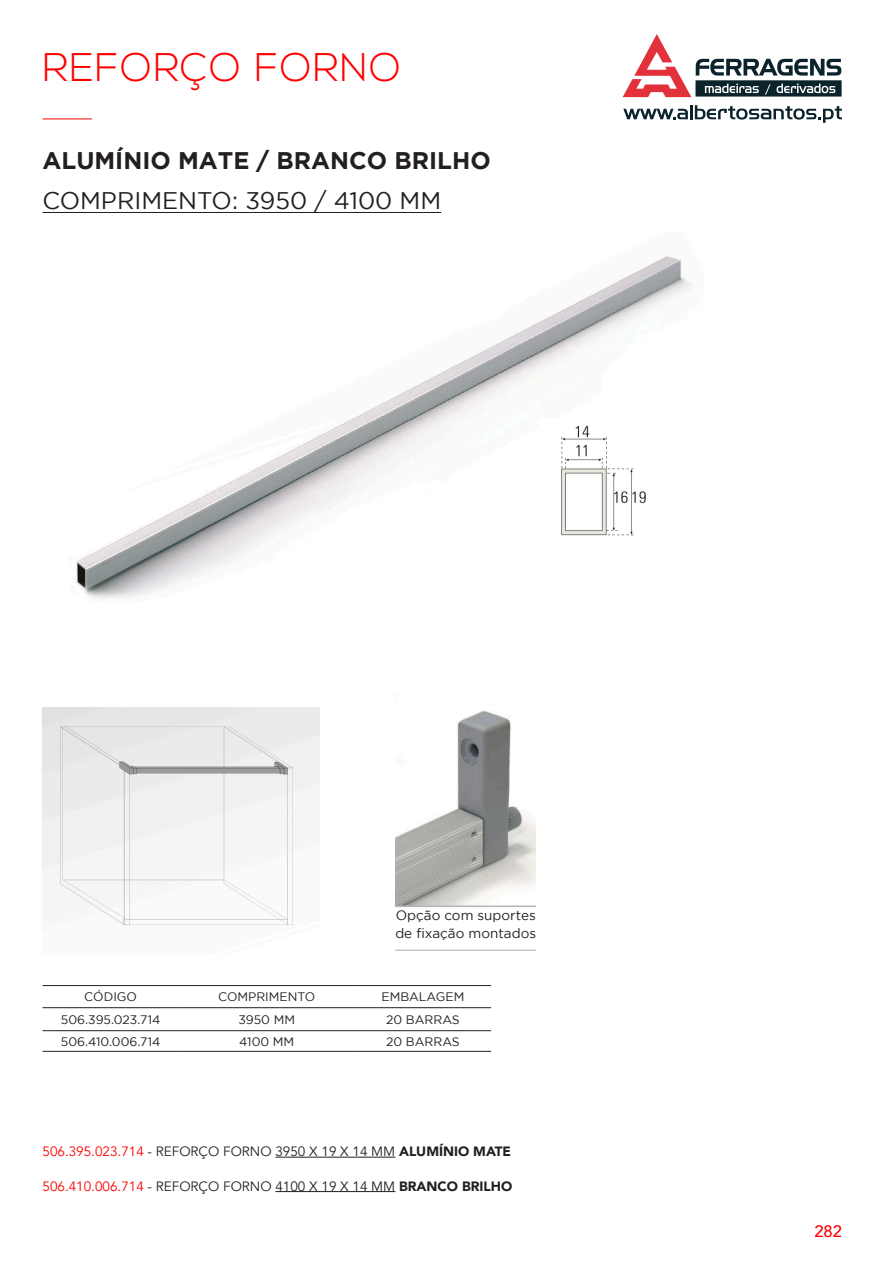
<style>
.page{position:relative;width:893px;height:1263px;background:#fff}
.page>*{position:absolute;margin:0;border:0;box-sizing:border-box;transform-origin:0 0}
.t1{font:300 39.9px "Nexa";letter-spacing:.025em;color:#f00}
.t2{font:700 24px "Gotham";color:#231f20}
.t3{font:24px "Gotham";color:#231f20}
.t4{font:500 16.5px "Avenir";color:#f00}
.t5{font:13.5px "Avenir";color:#231f20}
.t6{font:13.5px "Gotham";color:#231f20}
.t7{font:12.3px "Gotham";color:#231f20}
.s1{color:#f00}
.s2{font-weight:900}
</style>
<div class="page">
<svg style="left:623px;top:105px;width:219px;height:18px"></svg>
<svg style="left:623px;top:34px;width:219px;height:63px"></svg>
<hr style="left:43px;top:119px;width:49px;height:1px;background:#f00">
<img style="left:42px;top:707px;width:277px;height:219px">
<hr style="left:275px;top:1157px;width:120px;height:1px;background:#231f20">
<hr style="left:275px;top:1191px;width:120px;height:1px;background:#231f20">
<img style="left:76px;top:256px;width:616px;height:343px">
<img style="left:396px;top:711px;width:140px;height:240px">
<img style="left:539px;top:419px;width:121px;height:135px">
<div style="left:356px;top:910px;width:219px;height:35px;background:#fff"></div>
<hr style="left:43px;top:985px;width:136px;height:1px;background:#231f20">
<hr style="left:179px;top:985px;width:176px;height:1px;background:#231f20">
<hr style="left:355px;top:985px;width:136px;height:1px;background:#231f20">
<hr style="left:43px;top:1007px;width:136px;height:1px;background:#231f20">
<hr style="left:179px;top:1007px;width:176px;height:1px;background:#231f20">
<hr style="left:355px;top:1007px;width:136px;height:1px;background:#231f20">
<hr style="left:43px;top:1030px;width:136px;height:1px;background:#231f20">
<hr style="left:179px;top:1030px;width:176px;height:1px;background:#231f20">
<hr style="left:355px;top:1030px;width:136px;height:1px;background:#231f20">
<hr style="left:43px;top:1051px;width:136px;height:1px;background:#231f20">
<hr style="left:179px;top:1051px;width:176px;height:1px;background:#231f20">
<hr style="left:355px;top:1051px;width:136px;height:1px;background:#231f20">
<hr style="left:43px;top:212px;width:398px;height:1px;background:#231f20">
<p class="t1" style="left:43px;top:44px;width:360px">REFORÇO FORNO</p>
<p class="t2" style="left:43px;top:147px;width:450px">ALUMÍNIO MATE / BRANCO BRILHO</p>
<p class="t3" style="left:43px;top:188px;width:400px">COMPRIMENTO: 3950 / 4100 MM</p>
<p class="t6" style="left:396px;top:908px;width:142px">Opção com suportes</p>
<p class="t6" style="left:395px;top:926px;width:142px">de fixação montados</p>
<p class="t7" style="left:84px;top:990px;width:54px">CÓDIGO</p>
<p class="t7" style="left:218px;top:990px;width:99px">COMPRIMENTO</p>
<p class="t7" style="left:381px;top:990px;width:84px">EMBALAGEM</p>
<p class="t7" style="left:61px;top:1012px;width:101px">506.395.023.714</p>
<p class="t7" style="left:238px;top:1012px;width:58px">3950 MM</p>
<p class="t7" style="left:386px;top:1012px;width:75px">20 BARRAS</p>
<p class="t7" style="left:61px;top:1034px;width:101px">506.410.006.714</p>
<p class="t7" style="left:239px;top:1034px;width:57px">4100 MM</p>
<p class="t7" style="left:386px;top:1034px;width:75px">20 BARRAS</p>
<p class="t5" style="left:43px;top:1143px;width:470px"><span class="s1">506.395.023.714</span> - REFORÇO FORNO 3950 X 19 X 14 MM <span class="s2">ALUMÍNIO MATE</span></p>
<p class="t5" style="left:43px;top:1178px;width:471px"><span class="s1">506.410.006.714</span> - REFORÇO FORNO 4100 X 19 X 14 MM <span class="s2">BRANCO BRILHO</span></p>
<p class="t4" style="left:814px;top:1217px;width:29px">282</p>
</div>
